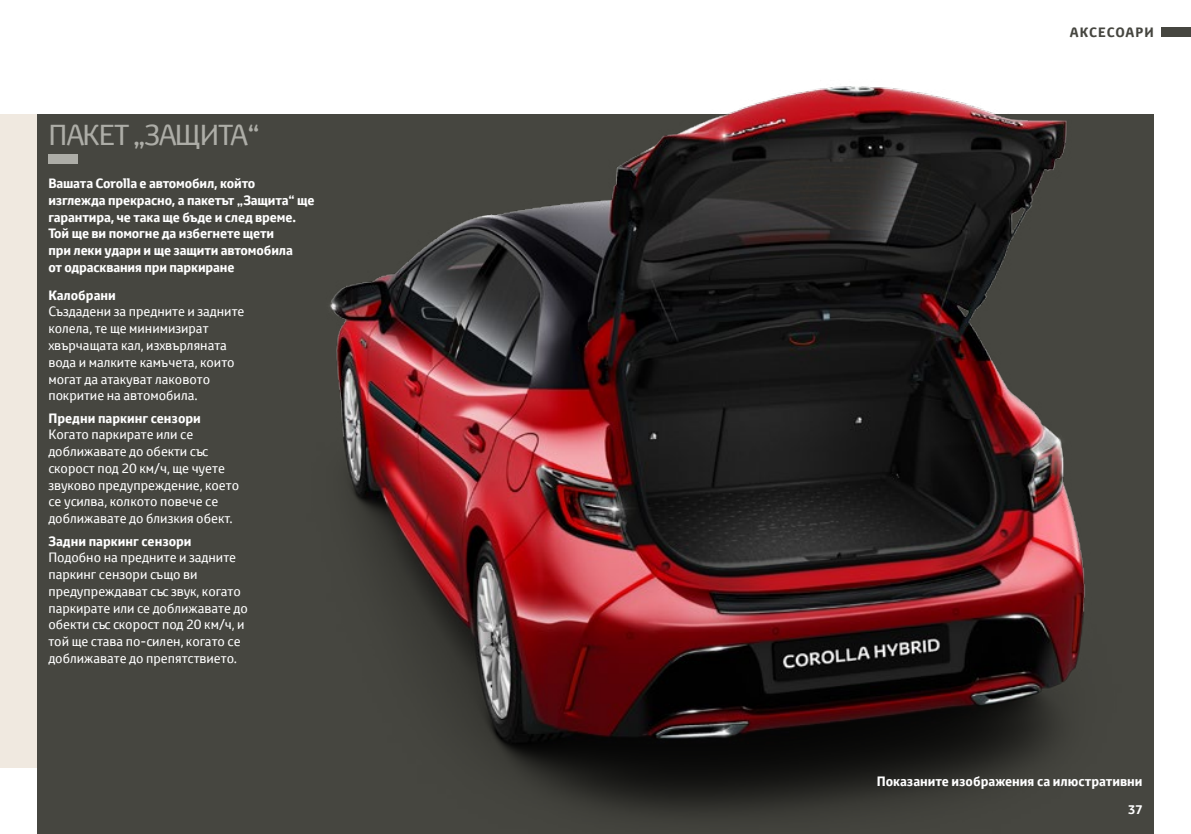
<style>
.page{position:relative;width:1191px;height:834px;background:#fff}
.page>*{position:absolute;margin:0;border:0;box-sizing:border-box;transform-origin:0 0}
.t1{font:28px "Toyota Text";letter-spacing:-.03em;color:#adada7}
.t2{font:13.12px/16.8px "Toyota Text";color:#fff}
.t3{font:700 13.12px/16.8px "Toyota Text";letter-spacing:-.01em;color:#fff}
.t4{font:700 13.12px "Toyota Text";letter-spacing:.08em;color:#464640}
.t5{font:700 12.25px "Toyota Text";color:#fff}
</style>
<div class="page">
<div style="left:0;top:115px;width:37px;height:653px;background:#f0e9e0"></div>
<div style="left:37px;top:115px;width:1116px;height:718px;background:#464640"></div>
<div style="left:48px;top:154px;width:30px;height:10px;background:#adada7"></div>
<img style="left:246px;top:27px;width:945px;height:806px">
<h1 class="t1" style="left:48px;top:117px;width:213px">ПАКЕТ „ЗАЩИТА“</h1>
<p class="t3" style="left:48px;top:175px;width:268px">Вашата Corolla е автомобил, който изглежда прекрасно, а пакетът „Защита“ ще гарантира, че така ще бъде и след време.<br>Той ще ви помогне да избегнете щети<br>при леки удари и ще защити автомобила<br>от одрасквания при паркиране</p>
<p class="t3" style="left:48px;top:286px;width:69px">Калобрани</p>
<p class="t2" style="left:48px;top:303px;width:198px">Създадени за предните и задните колела, те ще минимизират хвърчащата кал, изхвърляната вода и малките камъчета, които могат да атакуват лаковото покритие на автомобила.</p>
<p class="t3" style="left:48px;top:409px;width:154px">Предни паркинг сензори</p>
<p class="t2" style="left:48px;top:426px;width:192px">Когато паркирате или се доближавате до обекти със скорост под 20 км/ч, ще чуете звуково предупреждение, което се усилва, колкото повече се доближавате до близкия обект.</p>
<p class="t3" style="left:48px;top:532px;width:145px">Задни паркинг сензори</p>
<p class="t2" style="left:48px;top:549px;width:201px">Подобно на предните и задните паркинг сензори също ви предупреждават със звук, когато паркирате или се доближавате до обекти със скорост под 20 км/ч, и той ще става по-силен, когато се доближавате до препятствието.</p>
<p class="t4" style="left:1070px;top:24px;width:85px">АКСЕСОАРИ</p>
<p class="t3" style="left:876px;top:772px;width:267px">Показаните изображения са илюстративни</p>
<p class="t5" style="left:1128px;top:800px;width:16px">37</p>
</div>
